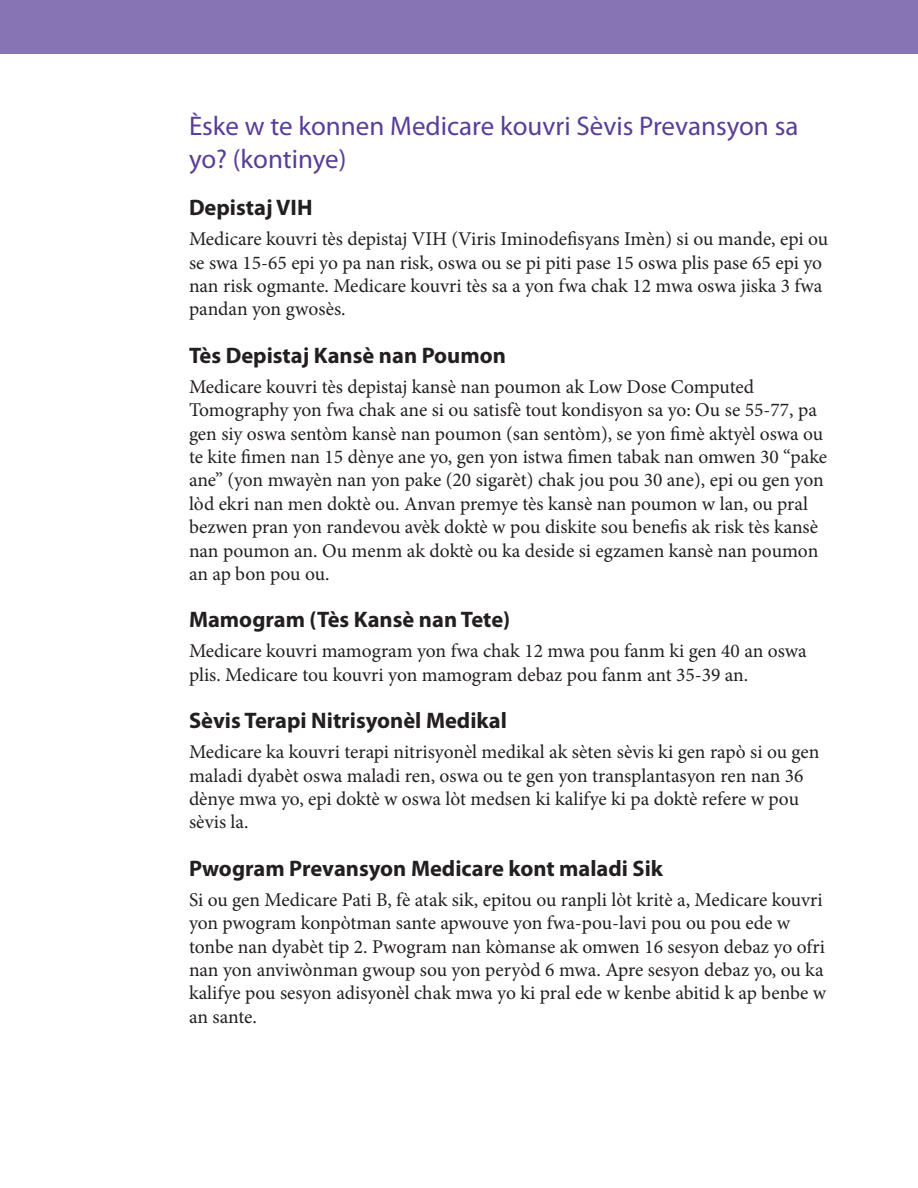
<style>
.page{position:relative;width:918px;height:1188px;background:#fff}
.page>*{position:absolute;margin:0;border:0;box-sizing:border-box;transform-origin:0 0}
.PS_Heading_2_cont{font:27px/32.4px "Myriad Pro";color:#593e99}
.PS_Heading_2{font:700 22.5px "Myriad Pro";color:#231f20}
.PS_text{font:19.5px/23.4px "Minion Pro";letter-spacing:-.005em;color:#231f20}
</style>
<div class="page">
<div style="left:0;top:0;width:918px;height:54px;background:#8674b5"></div>
<h2 class="PS_Heading_2_cont" style="left:189px;top:110px;width:611px">Èske w te konnen Medicare kouvri Sèvis Prevansyon sa yo? (kontinye)</h2>
<h2 class="PS_Heading_2" style="left:189px;top:193px;width:125px">Depistaj VIH</h2>
<p class="PS_text" style="left:189px;top:227px;width:641px">Medicare kouvri tès depistaj VIH (Viris Iminodefisyans Imèn) si ou mande, epi ou se swa 15-65 epi yo pa nan risk, oswa ou se pi piti pase 15 oswa plis pase 65 epi yo nan risk ogmante. Medicare kouvri tès sa a yon fwa chak 12 mwa oswa jiska 3 fwa pandan yon gwosès.</p>
<h2 class="PS_Heading_2" style="left:189px;top:340px;width:318px">Tès Depistaj Kansè nan Poumon</h2>
<p class="PS_text" style="left:189px;top:375px;width:640px">Medicare kouvri tès depistaj kansè nan poumon ak Low Dose Computed Tomography yon fwa chak ane si ou satisfè tout kondisyon sa yo: Ou se 55-77, pa gen siy oswa sentòm kansè nan poumon (san sentòm), se yon fimè aktyèl oswa ou te kite fimen nan 15 dènye ane yo, gen yon istwa fimen tabak nan omwen 30 “pake ane” (yon mwayèn nan yon pake (20 sigarèt) chak jou pou 30 ane), epi ou gen yon lòd ekri nan men doktè ou. Anvan premye tès kansè nan poumon w lan, ou pral bezwen pran yon randevou avèk doktè w pou diskite sou benefis ak risk tès kansè nan poumon an. Ou menm ak doktè ou ka deside si egzamen kansè nan poumon an ap bon pou ou.</p>
<h2 class="PS_Heading_2" style="left:189px;top:605px;width:323px">Mamogram (Tès Kansè nan Tete)</h2>
<p class="PS_text" style="left:189px;top:639px;width:619px">Medicare kouvri mamogram yon fwa chak 12 mwa pou fanm ki gen 40 an oswa plis. Medicare tou kouvri yon mamogram debaz pou fanm ant 35-39 an.</p>
<h2 class="PS_Heading_2" style="left:189px;top:706px;width:319px">Sèvis Terapi Nitrisyonèl Medikal</h2>
<p class="PS_text" style="left:189px;top:740px;width:632px">Medicare ka kouvri terapi nitrisyonèl medikal ak sèten sèvis ki gen rapò si ou gen maladi dyabèt oswa maladi ren, oswa ou te gen yon transplantasyon ren nan 36 dènye mwa yo, epi doktè w oswa lòt medsen ki kalifye ki pa doktè refere w pou sèvis la.</p>
<h2 class="PS_Heading_2" style="left:189px;top:853px;width:476px">Pwogram Prevansyon Medicare kont maladi Sik</h2>
<p class="PS_text" style="left:189px;top:888px;width:639px">Si ou gen Medicare Pati B, fè atak sik, epitou ou ranpli lòt kritè a, Medicare kouvri yon pwogram konpòtman sante apwouve yon fwa-pou-lavi pou ou pou ede w tonbe nan dyabèt tip 2. Pwogram nan kòmanse ak omwen 16 sesyon debaz yo ofri nan yon anviwònman gwoup sou yon peryòd 6 mwa. Apre sesyon debaz yo, ou ka kalifye pou sesyon adisyonèl chak mwa yo ki pral ede w kenbe abitid k ap benbe w an sante.</p>
</div>
